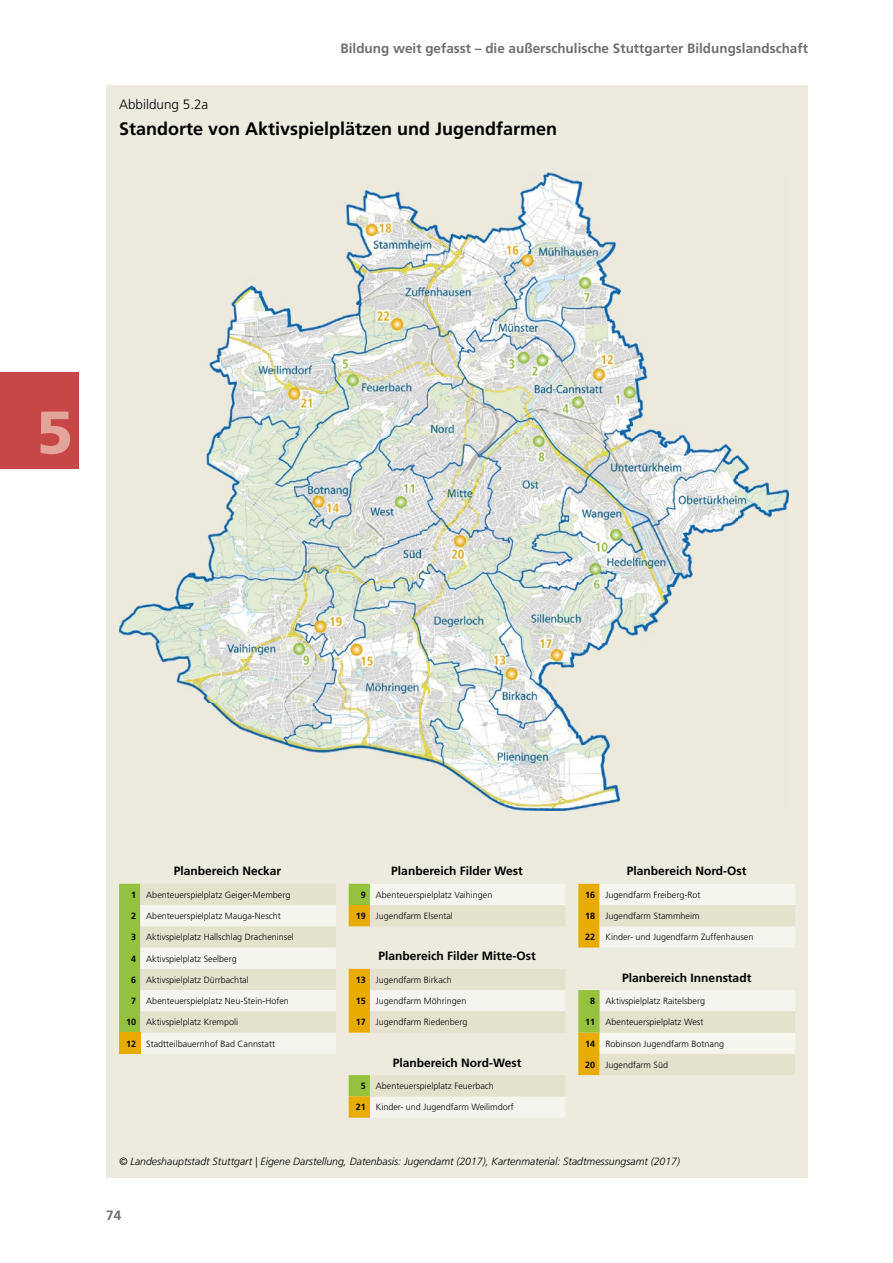
<style>
.page{position:relative;width:893px;height:1263px;background:#fff}
.page>*{position:absolute;margin:0;border:0;box-sizing:border-box;transform-origin:0 0}
.t1{font:900 60px "Frutiger LT Std";color:#e3a49a}
.t2{font:700 18px "Frutiger LT Std";color:#000}
.t3{font:700 13.5px "Frutiger LT Std";color:#6f6f6e}
.t4{font:300 13.5px "Frutiger LT Std";color:#000}
.t5{font:700 12px "Frutiger LT Std";color:#000}
.t6{font:italic 300 10.5px "Frutiger LT Std";color:#000}
.t7{font:300 9px "Frutiger LT Std";color:#000}
.s1{font-weight:700}
</style>
<div class="page">
<div style="left:106px;top:85px;width:702px;height:1093px;background:#edebdd"></div>
<img style="left:119px;top:173px;width:670px;height:637px">
<svg style="left:119px;top:884px;width:217px;height:170px"></svg>
<div style="left:119px;top:1032px;width:21px;height:22px;background:#e8ac00"></div>
<svg style="left:349px;top:884px;width:216px;height:234px"></svg>
<svg style="left:578px;top:884px;width:217px;height:191px"></svg>
<div style="left:0;top:373px;width:78px;height:96px;background:#c74646"></div>
<h3 class="t3" style="left:341px;top:41px;width:469px">Bildung weit gefasst – die außerschulische Stuttgarter Bildungslandschaft</h3>
<h3 class="t4" style="left:119px;top:97px;width:91px">Abbildung 5.2a</h3>
<h2 class="t2" style="left:119px;top:118px;width:440px">Standorte von Aktivspielplätzen und Jugendfarmen</h2>
<h1 class="t1" style="left:36px;top:396px;width:38px">5</h1>
<h3 class="t5" style="left:174px;top:864px;width:109px">Planbereich Neckar</h3>
<p class="t7" style="left:131px;top:889px;width:161px"><span class="s1">1</span> Abenteuerspielplatz Geiger-Memberg</p>
<p class="t7" style="left:131px;top:911px;width:151px"><span class="s1">2</span> Abenteuerspielplatz Mauga-Nescht</p>
<p class="t7" style="left:131px;top:932px;width:164px"><span class="s1">3</span> Aktivspielplatz Hallschlag Dracheninsel</p>
<p class="t7" style="left:131px;top:953px;width:107px"><span class="s1">4</span> Aktivspielplatz Seelberg</p>
<p class="t7" style="left:131px;top:975px;width:119px"><span class="s1">6</span> Aktivspielplatz Dürrbachtal</p>
<p class="t7" style="left:131px;top:996px;width:159px"><span class="s1">7</span> Abenteuerspielplatz Neu-Stein-Hofen</p>
<p class="t7" style="left:126px;top:1017px;width:114px"><span class="s1">10</span> Aktivspielplatz Krempoli</p>
<p class="t7" style="left:126px;top:1038px;width:150px"><span class="s1">12</span> Stadtteilbauernhof Bad Cannstatt</p>
<h3 class="t5" style="left:391px;top:864px;width:133px">Planbereich Filder West</h3>
<p class="t7" style="left:361px;top:889px;width:133px"><span class="s1">9</span> Abenteuerspielplatz Vaihingen</p>
<p class="t7" style="left:356px;top:911px;width:99px"><span class="s1">19</span> Jugendfarm Elsental</p>
<h3 class="t5" style="left:379px;top:949px;width:159px">Planbereich Filder Mitte-Ost</h3>
<p class="t7" style="left:356px;top:975px;width:98px"><span class="s1">13</span> Jugendfarm Birkach</p>
<p class="t7" style="left:356px;top:996px;width:112px"><span class="s1">15</span> Jugendfarm Möhringen</p>
<p class="t7" style="left:356px;top:1017px;width:113px"><span class="s1">17</span> Jugendfarm Riedenberg</p>
<h3 class="t5" style="left:393px;top:1055px;width:130px">Planbereich Nord-West</h3>
<p class="t7" style="left:361px;top:1081px;width:135px"><span class="s1">5</span> Abenteuerspielplatz Feuerbach</p>
<p class="t7" style="left:356px;top:1102px;width:160px"><span class="s1">21</span> Kinder- und Jugendfarm Weilimdorf</p>
<h3 class="t5" style="left:627px;top:864px;width:121px">Planbereich Nord-Ost</h3>
<p class="t7" style="left:585px;top:889px;width:117px"><span class="s1">16</span> Jugendfarm Freiberg-Rot</p>
<p class="t7" style="left:585px;top:911px;width:116px"><span class="s1">18</span> Jugendfarm Stammheim</p>
<p class="t7" style="left:585px;top:932px;width:170px"><span class="s1">22</span> Kinder- und Jugendfarm Zuffenhausen</p>
<h3 class="t5" style="left:622px;top:970px;width:131px">Planbereich Innenstadt</h3>
<p class="t7" style="left:590px;top:996px;width:116px"><span class="s1">8</span> Aktivspielplatz Raitelsberg</p>
<p class="t7" style="left:585px;top:1017px;width:120px"><span class="s1">11</span> Abenteuerspielplatz West</p>
<p class="t7" style="left:585px;top:1038px;width:140px"><span class="s1">14</span> Robinson Jugendfarm Botnang</p>
<p class="t7" style="left:585px;top:1060px;width:84px"><span class="s1">20</span> Jugendfarm Süd</p>
<p class="t6" style="left:119px;top:1155px;width:562px">© Landeshauptstadt Stuttgart | Eigene Darstellung, Datenbasis: Jugendamt (2017), Kartenmaterial: Stadtmessungsamt (2017)</p>
<h3 class="t3" style="left:106px;top:1208px;width:17px">74</h3>
</div>
